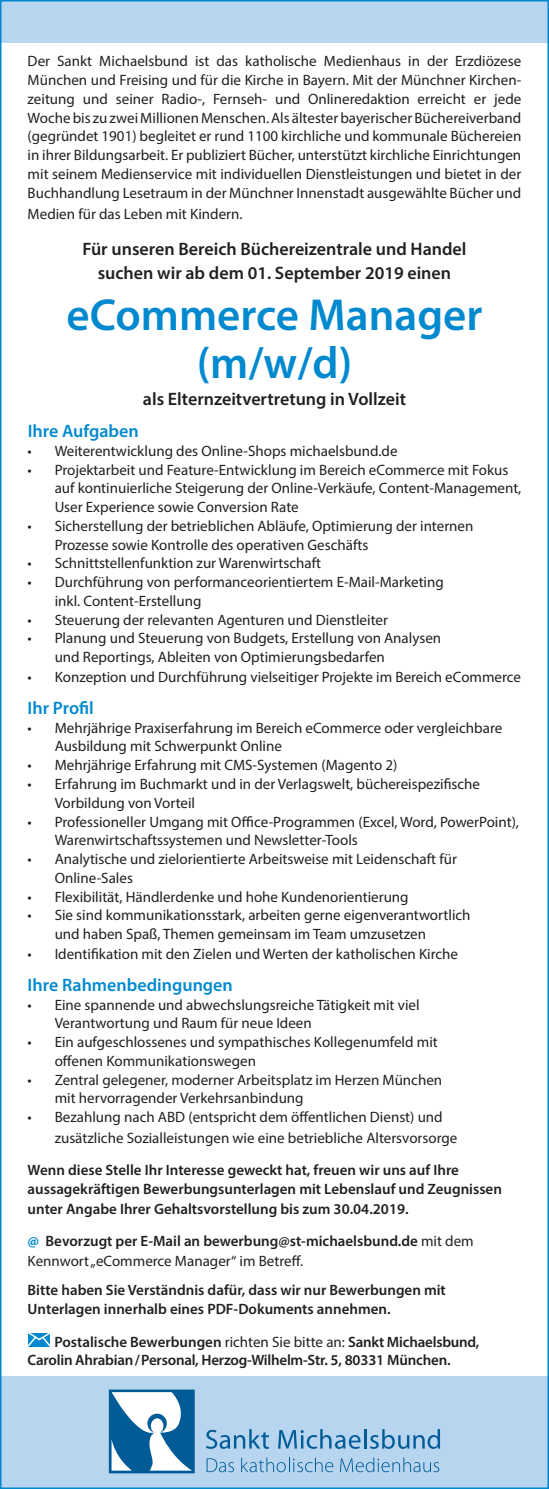
<style>
.page{position:relative;width:549px;height:1489px;background:#fff}
.page>*{position:absolute;margin:0;border:0;box-sizing:border-box;transform-origin:0 0}
.t1{font:600 45px/48px "Myriad Pro";color:#0089cf;text-align:center}
.t2{font:600 18px/24px "Myriad Pro";color:#231f20;text-align:center}
.t3{font:600 18px "Myriad Pro";color:#0089cf}
.t4{font:15px/18.8px "Myriad Pro";color:#231f20}
.t5{font:600 15px/19.2px "Myriad Pro";color:#231f20}
.s1{font-weight:700;color:#0089cf}
.s2{font-weight:400}
</style>
<div class="page">
<div style="left:0;top:0;width:549px;height:43px;background:#b7d5ef"></div>
<div style="left:0;top:1376px;width:549px;height:112px;background:#b7d5ef"></div>
<svg style="left:28px;top:1333px;width:22px;height:14px"></svg>
<svg style="left:206px;top:1429px;width:63px;height:19px"></svg>
<svg style="left:278px;top:1429px;width:82px;height:19px"></svg>
<hr style="left:364px;top:1428px;width:2px;height:20px;background:#005b97">
<svg style="left:370px;top:1429px;width:70px;height:19px"></svg>
<svg style="left:206px;top:1458px;width:28px;height:13px"></svg>
<svg style="left:241px;top:1457px;width:92px;height:14px"></svg>
<svg style="left:340px;top:1457px;width:99px;height:14px"></svg>
<svg style="left:109px;top:1389px;width:86px;height:84px;background:#6ca0c3"></svg>
<p class="t4" style="left:28px;top:52px;width:495px;text-align:justify">Der Sankt Michaelsbund ist das katholische Medienhaus in der Erzdiözese München und Freising und für die Kirche in Bayern. Mit der Münchner Kirchen&shy;zeitung und seiner Radio-, Fernseh- und Onlineredaktion erreicht er jede Woche bis zu zwei Millionen Menschen. Als ältester bayerischer Büchereiverband (gegründet 1901) begleitet er rund 1100 kirchliche und kommunale Büchereien in ihrer Bildungsarbeit. Er publiziert Bücher, unterstützt kirchliche Einrichtungen mit seinem Medienservice mit individuellen Dienstleistungen und bietet in der Buchhandlung Lesetraum in der Münchner Innenstadt ausgewählte Bücher und</p>
<p class="t4" style="left:28px;top:204px;width:216px">Medien für das Leben mit Kindern.</p>
<p class="t2" style="left:82px;top:236px;width:385px">Für unseren Bereich Büchereizentrale und Handel suchen wir ab dem 01. September 2019 einen</p>
<h1 class="t1" style="left:66px;top:289px;width:417px">eCommerce Manager (m/w/d)</h1>
<p class="t2" style="left:143px;top:386px;width:264px">als Elternzeitvertretung in Vollzeit</p>
<p class="t3" style="left:28px;top:419px;width:112px">Ihre Aufgaben</p>
<p class="t4" style="left:28px;top:441px;width:371px">• Weiterentwicklung des Online-Shops michaelsbund.de</p>
<p class="t4" style="left:55px;top:460px;width:468px;text-indent:-27px">• Projektarbeit und Feature-Entwicklung im Bereich eCommerce mit Fokus auf kontinuierliche Steigerung der Online-Verkäufe, Content-Management,<br>User Experience sowie Conversion Rate</p>
<p class="t4" style="left:55px;top:516px;width:420px;text-indent:-27px">• Sicherstellung der betrieblichen Abläufe, Optimierung der internen<br>Prozesse sowie Kontrolle des operativen Geschäfts</p>
<p class="t4" style="left:28px;top:553px;width:295px">• Schnittstellenfunktion zur Warenwirtschaft</p>
<p class="t4" style="left:55px;top:572px;width:390px;text-indent:-27px">• Durchführung von performanceorientiertem E-Mail-Marketing inkl. Content-Erstellung</p>
<p class="t4" style="left:28px;top:610px;width:362px">• Steuerung der relevanten Agenturen und Dienstleiter</p>
<p class="t4" style="left:55px;top:628px;width:388px;text-indent:-27px">• Planung und Steuerung von Budgets, Erstellung von Analysen und Reportings, Ableiten von Optimierungsbedarfen</p>
<p class="t4" style="left:28px;top:667px;width:494px">• Konzeption und Durchführung vielseitiger Projekte im Bereich eCommerce</p>
<p class="t3" style="left:28px;top:696px;width:68px">Ihr Profil</p>
<p class="t4" style="left:55px;top:718px;width:449px;text-indent:-27px">• Mehrjährige Praxiserfahrung im Bereich eCommerce oder vergleichbare<br>Ausbildung mit Schwerpunkt Online</p>
<p class="t4" style="left:28px;top:755px;width:371px">• Mehrjährige Erfahrung mit CMS-Systemen (Magento 2)</p>
<p class="t4" style="left:55px;top:774px;width:427px;text-indent:-27px">• Erfahrung im Buchmarkt und in der Verlagswelt, büchereispezifische<br>Vorbildung von Vorteil</p>
<p class="t4" style="left:55px;top:811px;width:465px;text-indent:-27px">• Professioneller Umgang mit Office-Programmen (Excel, Word, PowerPoint),<br>Warenwirtschaftssystemen und Newsletter-Tools</p>
<p class="t4" style="left:55px;top:849px;width:403px;text-indent:-27px">• Analytische und zielorientierte Arbeitsweise mit Leidenschaft für<br>Online-Sales</p>
<p class="t4" style="left:28px;top:886px;width:382px">• Flexibilität, Händlerdenke und hohe Kundenorientierung</p>
<p class="t4" style="left:55px;top:905px;width:417px;text-indent:-27px">• Sie sind kommunikationsstark, arbeiten gerne eigenverantwortlich und haben Spaß, Themen gemeinsam im Team umzusetzen</p>
<p class="t4" style="left:28px;top:943px;width:432px">• Identifikation mit den Zielen und Werten der katholischen Kirche</p>
<p class="t3" style="left:28px;top:973px;width:207px">Ihre Rahmenbedingungen</p>
<p class="t4" style="left:55px;top:994px;width:366px;text-indent:-27px">• Eine spannende und abwechslungsreiche Tätigkeit mit viel<br>Verantwortung und Raum für neue Ideen</p>
<p class="t4" style="left:55px;top:1032px;width:384px;text-indent:-27px">• Ein aufgeschlossenes und sympathisches Kollegenumfeld mit offenen Kommunikationswegen</p>
<p class="t4" style="left:55px;top:1069px;width:389px;text-indent:-27px">• Zentral gelegener, moderner Arbeitsplatz im Herzen München mit hervorragender Verkehrsanbindung</p>
<p class="t4" style="left:55px;top:1106px;width:404px;line-height:21px;text-indent:-27px">• Bezahlung nach ABD (entspricht dem öffentlichen Dienst) und zusätzliche Sozialleistungen wie eine betriebliche Altersvorsorge</p>
<p class="t5" style="left:28px;top:1160px;width:475px">Wenn diese Stelle Ihr Interesse geweckt hat, freuen wir uns auf Ihre aussagekräftigen Bewerbungsunterlagen mit Lebenslauf und Zeugnissen unter Angabe Ihrer Gehaltsvorstellung bis zum 30.04.2019.</p>
<p class="t5" style="left:28px;top:1230px;width:447px"><span class="s1">@</span> Bevorzugt per E-Mail an bewerbung@st-michaelsbund.de <span class="s2">mit dem<br>Kennwort „eCommerce Manager“ im Betreff.</span></p>
<p class="t5" style="left:28px;top:1279px;width:419px">Bitte haben Sie Verständnis dafür, dass wir nur Bewerbungen mit<br>Unterlagen innerhalb eines PDF-Dokuments annehmen.</p>
<p class="t5" style="left:28px;top:1331px;width:453px;line-height:18.8px;text-indent:27px">Postalische Bewerbungen <span class="s2">richten Sie bitte an:</span> Sankt Michaelsbund,<br>Carolin Ahrabian/Personal, Herzog-Wilhelm-Str. 5, 80331 München.</p>
</div>
